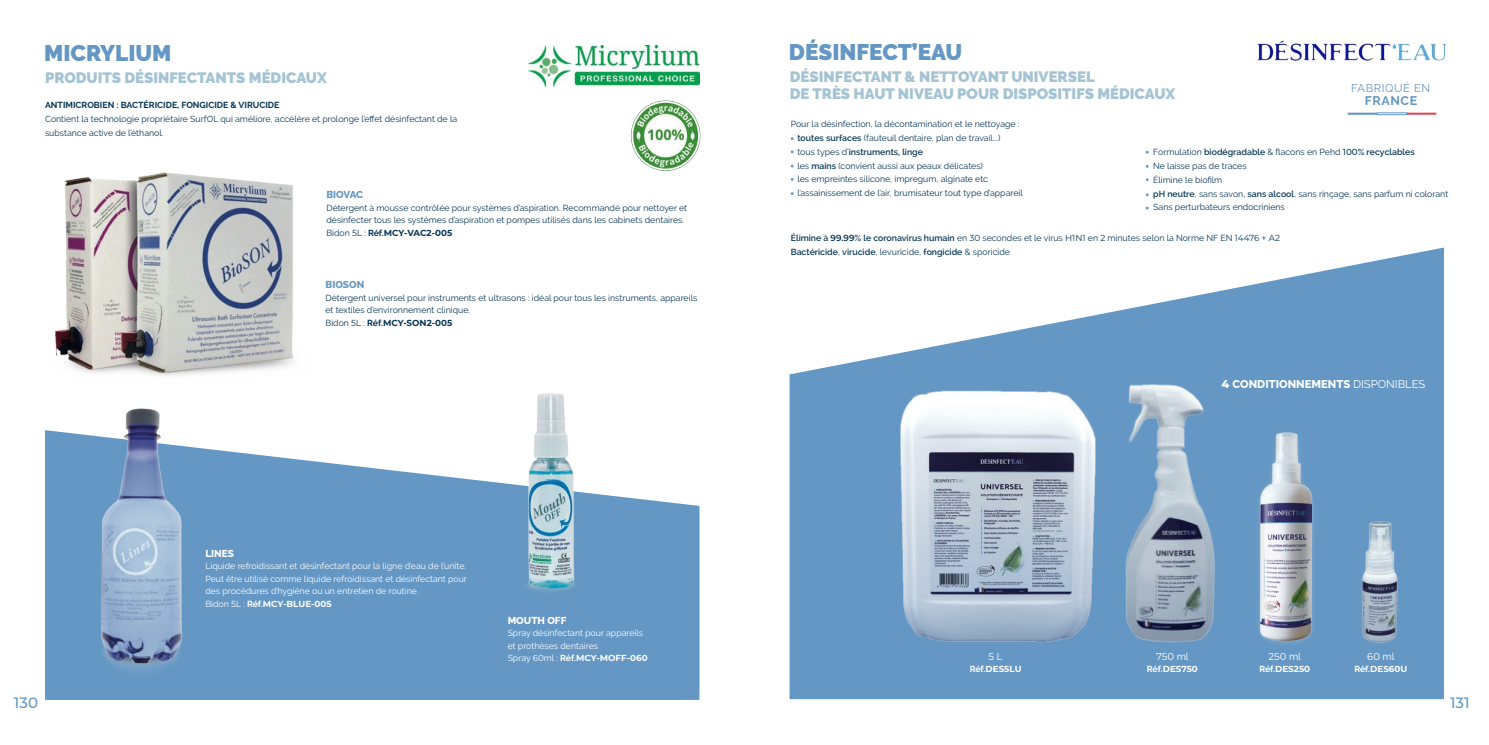
<style>
.page{position:relative;width:1489px;height:745px;background:#fff}
.page>*{position:absolute;margin:0;border:0;box-sizing:border-box;transform-origin:0 0}
.t1{font:900 22.5px "Raleway";color:#6497c4}
.t2{font:900 15px/17.5px "Raleway";color:#a5c4d3}
.t3{font:500 15px "Montserrat";color:#6497c4}
.t4{font:700 12.5px "Raleway";letter-spacing:.05em;color:#6497c4}
.t5{font:800 11.25px "Raleway";color:#fff}
.t6{font:11.25px "Raleway";letter-spacing:.05em;color:#6497c4}
.t7{font:10px "Montserrat";color:#fff}
.t8{font:800 10px "Raleway";color:#fff}
.t9{font:800 10px "Raleway";color:#6497c4}
.t10{font:8.75px/13.8px "Raleway";color:#063655}
.t11{font:8.75px/12.5px "Raleway";color:#fff;text-align:justify}
.t12{font:700 8.75px "Montserrat";color:#fff}
.t13{font:700 8.75px "Montserrat";color:#063655}
.t14{font:700 8.75px "Raleway";color:#063655}
.s1{font-family:"Raleway";font-weight:400}
.s2{font-weight:400}
.s3{font-family:"Raleway"}
.s4{font-weight:600}
.s5{font-family:"Montserrat";font-weight:500}
.s6{font-family:"Montserrat";font-weight:600}
.s7{font-family:"Montserrat"}
</style>
<div class="page">
<svg style="left:45px;top:430px;width:654px;height:269px;background:#79a5cc"></svg>
<img style="left:528px;top:45px;width:171px;height:41px">
<img style="left:630px;top:100px;width:71px;height:71px">
<img style="left:491px;top:393px;width:94px;height:217px">
<img style="left:89px;top:408px;width:104px;height:272px">
<img style="left:55px;top:172px;width:238px;height:204px">
<svg style="left:789px;top:247px;width:654px;height:451px;fill:#6497c4"></svg>
<img style="left:893px;top:375px;width:227px;height:271px">
<img style="left:1120px;top:366px;width:106px;height:280px">
<img style="left:1240px;top:401px;width:143px;height:246px">
<img style="left:1357px;top:514px;width:46px;height:135px">
<img style="left:1257px;top:41px;width:188px;height:20px">
<hr style="left:1347px;top:113px;width:29px;height:2px;background:#6497c4">
<hr style="left:1406px;top:113px;width:30px;height:2px;background:#db4c57">
<div style="left:1376px;top:113px;width:30px;height:2px;border:1px solid #6497c4"></div>
<h1 class="t1" style="left:44px;top:36px;width:129px">MICRYLIUM</h1>
<h2 class="t2" style="left:45px;top:67px;width:283px">PRODUITS DÉSINFECTANTS MÉDICAUX</h2>
<p class="t14" style="left:45px;top:99px;width:236px">ANTIMICROBIEN : BACTÉRICIDE, FONGICIDE &amp; VIRUCIDE</p>
<p class="t10" style="left:45px;top:112px;width:413px">Contient la technologie propriétaire SurfOL qui améliore, accélère et prolonge l’effet désinfectant de la substance active de l’éthanol.</p>
<p class="t9" style="left:326px;top:187px;width:38px">BIOVAC</p>
<p class="t10" style="left:326px;top:201px;width:362px;line-height:12.5px">Détergent à mousse contrôlée pour systèmes d’aspiration. Recommandé pour nettoyer et désinfecter tous les systèmes d’aspiration et pompes utilisés dans les cabinets dentaires.</p>
<p class="t13" style="left:326px;top:226px;width:127px"><span class="s1">Bidon</span> <span class="s2">5</span><span class="s1">L :</span> <span class="s3">Réf.</span>MCY-VAC2-005</p>
<p class="t9" style="left:325px;top:277px;width:40px">BIOSON</p>
<p class="t10" style="left:325px;top:291px;width:373px;line-height:12.5px">Détergent universel pour instruments et ultrasons : idéal pour tous les instruments, appareils et textiles d’environnement clinique.</p>
<p class="t13" style="left:325px;top:316px;width:128px"><span class="s1">Bidon</span> <span class="s2">5</span><span class="s1">L :</span> <span class="s3">Réf.</span>MCY-SON2-005</p>
<p class="t8" style="left:205px;top:545px;width:30px">LINES</p>
<p class="t11" style="left:205px;top:559px;width:263px">Liquide refroidissant et désinfectant pour la ligne d’eau de l’unite.<br>Peut être utilisé comme liquide refroidissant et désinfectant pour des procédures d’hygiéne ou un entretien de routine.</p>
<p class="t12" style="left:205px;top:597px;width:128px"><span class="s1">Bidon</span> <span class="s2">5</span><span class="s1">L :</span> <span class="s3">Réf.</span>MCY-BLUE-005</p>
<p class="t8" style="left:507px;top:612px;width:60px">MOUTH OFF</p>
<p class="t11" style="left:507px;top:626px;width:137px">Spray désinfectant pour appareils et prothèses dentaires</p>
<p class="t12" style="left:507px;top:651px;width:141px"><span class="s1">Spray</span> <span class="s2">60</span><span class="s1">ml :</span> <span class="s3">Réf.</span>MCY-MOFF-060</p>
<h1 class="t1" style="left:789px;top:35px;width:175px">DÉSINFECT’EAU</h1>
<h2 class="t2" style="left:789px;top:66px;width:387px">DÉSINFECTANT &amp; NETTOYANT UNIVERSEL<br>DE TRÈS HAUT NIVEAU POUR DISPOSITIFS MÉDICAUX</h2>
<p class="t6" style="left:1350px;top:81px;width:80px">FABRIQUÉ EN</p>
<h3 class="t4" style="left:1364px;top:92px;width:54px">FRANCE</h3>
<p class="t10" style="left:797px;top:117px;width:227px;text-indent:-7px">Pour la désinfection, la décontamination et le nettoyage : <span class="s4">toutes surfaces</span> (fauteuil dentaire, plan de travail...)<br>tous types d’<span class="s4">instruments, linge<br></span>les <span class="s4">mains</span> (convient aussi aux peaux délicates)<br>les empreintes silicone, impregum, alginate etc l’assainissement de l’air, brumisateur tout type d’appareil</p>
<p class="t10" style="left:1153px;top:145px;width:296px">Formulation <span class="s4">biodégradable</span> &amp; flacons en Pehd <span class="s5">100</span><span class="s4">% recyclables<br></span>Ne laisse pas de traces<br>Élimine le biofilm<br><span class="s4">pH neutre</span>, sans savon, <span class="s4">sans alcool</span>, sans rinçage, sans parfum ni colorant Sans perturbateurs endocriniens</p>
<p class="t10" style="left:790px;top:231px;width:491px"><span class="s4">Élimine à</span> <span class="s6">99.99</span><span class="s4">% le coronavirus humain</span> en <span class="s7">30</span> secondes et le virus <span class="s7">H1N1</span> en <span class="s7">2</span> minutes selon la Norme NF EN <span class="s7">14476 + A2<br></span><span class="s4">Bactéricide</span>, <span class="s4">virucide</span>, levuricide, <span class="s4">fongicide</span> &amp; sporicide</p>
<p class="t7" style="left:988px;top:648px;width:16px">5 <span class="s3">L</span></p>
<p class="t12" style="left:969px;top:662px;width:53px"><span class="s3">Réf.</span>DES5LU</p>
<p class="t5" style="left:1221px;top:375px;width:205px"><span class="s7">4</span> CONDITIONNEMENTS <span class="s2">DISPONIBLES</span></p>
<p class="t7" style="left:1156px;top:648px;width:34px">750 <span class="s3">ml</span></p>
<p class="t12" style="left:1146px;top:662px;width:52px"><span class="s3">Réf.</span>DES750</p>
<p class="t7" style="left:1268px;top:648px;width:34px">250 <span class="s3">ml</span></p>
<p class="t12" style="left:1259px;top:662px;width:52px"><span class="s3">Réf.</span>DES250</p>
<p class="t7" style="left:1367px;top:648px;width:29px">60 <span class="s3">ml</span></p>
<p class="t12" style="left:1354px;top:662px;width:54px"><span class="s3">Réf.</span>DES60U</p>
<h2 class="t3" style="left:14px;top:691px;width:26px">130</h2>
<h2 class="t3" style="left:1449px;top:691px;width:21px">131</h2>
</div>
